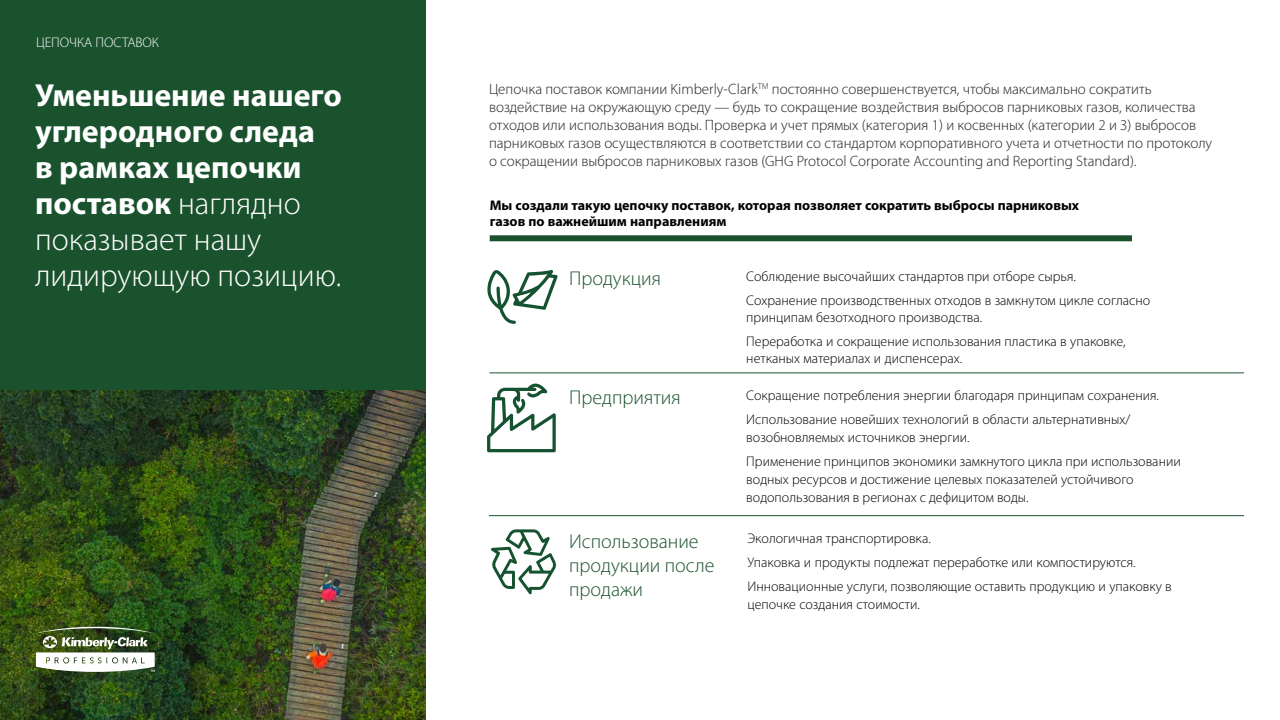
<style>
.page{position:relative;width:1280px;height:720px;background:#fff}
.page>*{position:absolute;margin:0;border:0;box-sizing:border-box;transform-origin:0 0}
.t1{font:700 32px/36px "Myriad Pro";color:#fff}
.t2{font:300 20px/24px "Myriad Pro";color:#1b522e}
.t3{font:300 15px/18px "Myriad Pro";color:#231f20}
.t4{font:300 14px/24px "Myriad Pro";color:#000}
.t5{font:700 14px/16px "Myriad Pro";color:#000}
.t6{font:300 14px "Myriad Pro";color:#fff}
.s1{font-weight:300}
</style>
<div class="page">
<img style="left:0;top:389px;width:426px;height:331px">
<div style="left:0;top:0;width:426px;height:389px;background:#1b522e"></div>
<img style="left:36px;top:627px;width:119px;height:45px">
<div style="left:490px;top:235px;width:642px;height:6px;background:#1b522e"></div>
<hr style="left:489px;top:373px;width:755px;height:1px;background:#1b522e">
<hr style="left:489px;top:515px;width:755px;height:1px;background:#1b522e">
<svg style="left:487px;top:383px;width:69px;height:69px"></svg>
<svg style="left:491px;top:529px;width:65px;height:65px"></svg>
<svg style="left:487px;top:270px;width:71px;height:54px"></svg>
<p class="t6" style="left:36px;top:34px;width:125px">ЦЕПОЧКА ПОСТАВОК</p>
<h1 class="t1" style="left:35px;top:77px;width:308px">Уменьшение нашего углеродного следа<br>в рамках цепочки поставок <span class="s1">наглядно показывает нашу лидирующую позицию.</span></h1>
<p class="t3" style="left:489px;top:80px;width:725px">Цепочка поставок компании Kimberly-Clark<sup>TM</sup> постоянно совершенствуется, чтобы максимально сократить воздействие на окружающую среду — будь то сокращение воздействия выбросов парниковых газов, количества отходов или использования воды. Проверка и учет прямых (категория 1) и косвенных (категории 2 и 3) выбросов парниковых газов осуществляются в соответствии со стандартом корпоративного учета и отчетности по протоколу о сокращении выбросов парниковых газов (GHG Protocol Corporate Accounting and Reporting Standard).</p>
<p class="t5" style="left:490px;top:197px;width:591px">Мы создали такую цепочку поставок, которая позволяет сократить выбросы парниковых газов по важнейшим направлениям</p>
<h2 class="t2" style="left:569px;top:267px;width:94px">Продукция</h2>
<p class="t4" style="left:746px;top:264px;width:405px">Соблюдение высочайших стандартов при отборе сырья.<br>Сохранение производственных отходов в замкнутом цикле согласно</p>
<p class="t4" style="left:746px;top:305px;width:381px">принципам безотходного производства.<br>Переработка и сокращение использования пластика в упаковке,</p>
<p class="t4" style="left:746px;top:346px;width:217px">нетканых материалах и диспенсерах.</p>
<h2 class="t2" style="left:569px;top:386px;width:113px">Предприятия</h2>
<p class="t4" style="left:746px;top:383px;width:414px">Сокращение потребления энергии благодаря принципам сохранения.<br>Использование новейших технологий в области альтернативных/</p>
<p class="t4" style="left:746px;top:425px;width:436px">возобновляемых источников энергии.<br>Применение принципов экономики замкнутого цикла при использовании</p>
<p class="t4" style="left:746px;top:470px;width:389px;line-height:18px">водных ресурсов и достижение целевых показателей устойчивого водопользования в регионах с дефицитом воды.</p>
<h2 class="t2" style="left:569px;top:530px;width:147px">Использование продукции после продажи</h2>
<p class="t4" style="left:748px;top:527px;width:426px">Экологичная транспортировка.<br>Упаковка и продукты подлежат переработке или компостируются.<br>Инновационные услуги, позволяющие оставить продукцию и упаковку в</p>
<p class="t4" style="left:748px;top:593px;width:174px">цепочке создания стоимости.</p>
</div>
